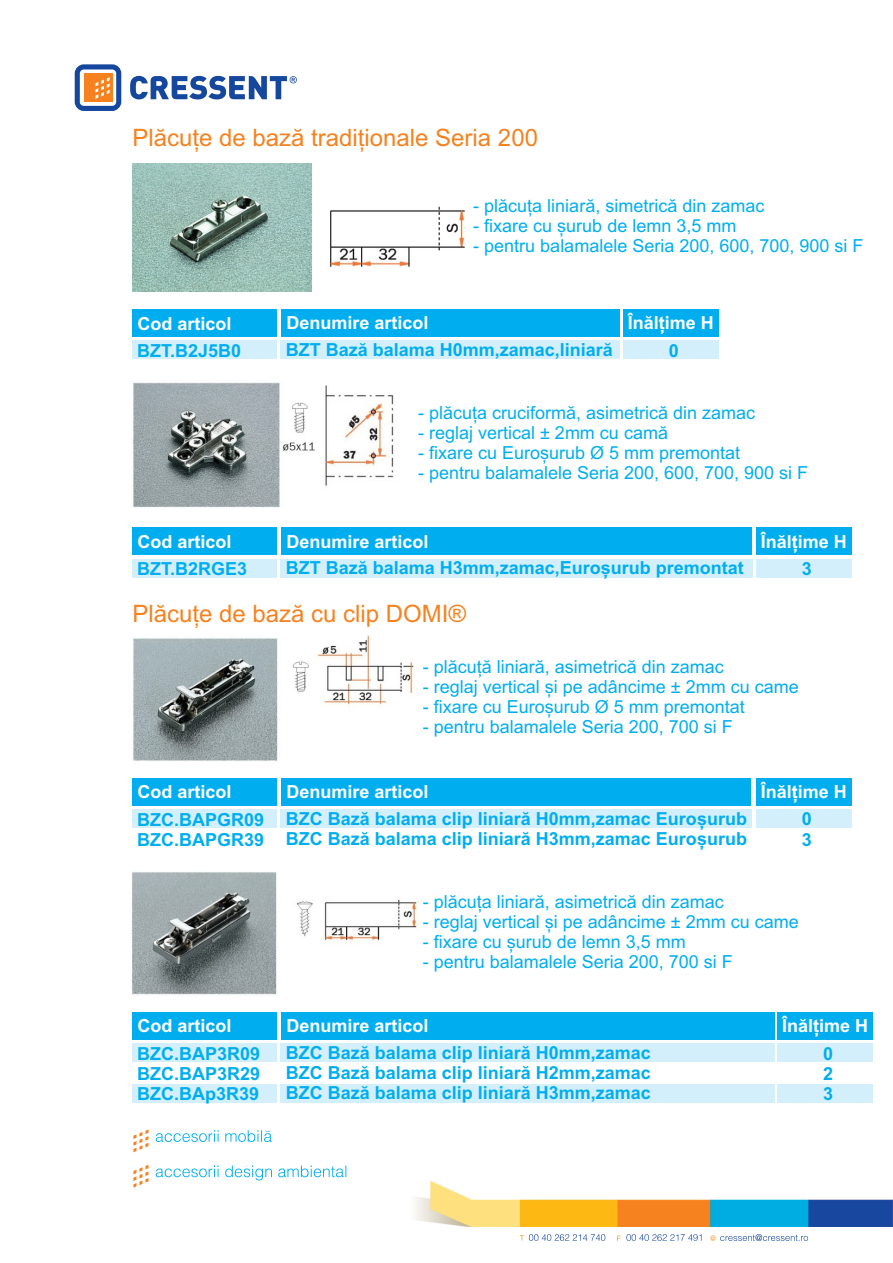
<style>
.page{position:relative;width:893px;height:1263px;background:#fff}
.page>*{position:absolute;margin:0;border:0;box-sizing:border-box;transform-origin:0 0}
.t1{font:24px "Arial";color:#f5821f}
.t2{font:18px "Arial";color:#00aeef}
.t3{font:700 18px/20.1px "Arial";color:#00aeef}
.t4{font:700 18px "Arial";color:#fff}
</style>
<div class="page">
<div style="left:132px;top:341px;width:145px;height:18px;background:#d4effc"></div>
<div style="left:281px;top:341px;width:339px;height:18px;background:#d4effc"></div>
<div style="left:623px;top:341px;width:96px;height:18px;background:#d4effc"></div>
<svg style="left:75px;top:64px;width:46px;height:47px"></svg>
<svg style="left:130px;top:76px;width:167px;height:23px"></svg>
<img style="left:415px;top:1181px;width:478px;height:45px">
<svg style="left:133px;top:1165px;width:15px;height:22px"></svg>
<svg style="left:156px;top:1165px;width:190px;height:15px"></svg>
<svg style="left:133px;top:1129px;width:15px;height:23px"></svg>
<svg style="left:156px;top:1130px;width:116px;height:12px"></svg>
<svg style="left:520px;top:1234px;width:85px;height:7px"></svg>
<svg style="left:710px;top:1234px;width:98px;height:7px"></svg>
<svg style="left:617px;top:1234px;width:84px;height:7px"></svg>
<div style="left:132px;top:309px;width:145px;height:28px;background:#00aeef"></div>
<div style="left:281px;top:309px;width:338px;height:28px;background:#00aeef"></div>
<div style="left:623px;top:309px;width:96px;height:28px;background:#00aeef"></div>
<div style="left:132px;top:809px;width:145px;height:19px;background:#d4effc"></div>
<div style="left:281px;top:809px;width:471px;height:19px;background:#d4effc"></div>
<div style="left:756px;top:809px;width:96px;height:19px;background:#d4effc"></div>
<div style="left:132px;top:778px;width:145px;height:27px;background:#00aeef"></div>
<div style="left:281px;top:778px;width:470px;height:27px;background:#00aeef"></div>
<div style="left:756px;top:778px;width:96px;height:27px;background:#00aeef"></div>
<div style="left:132px;top:1043px;width:145px;height:19px;background:#d4effc"></div>
<div style="left:132px;top:1084px;width:145px;height:18px;background:#d4effc"></div>
<div style="left:281px;top:1043px;width:494px;height:19px;background:#d4effc"></div>
<div style="left:281px;top:1084px;width:494px;height:18px;background:#d4effc"></div>
<div style="left:778px;top:1043px;width:95px;height:19px;background:#d4effc"></div>
<div style="left:778px;top:1084px;width:95px;height:18px;background:#d4effc"></div>
<div style="left:132px;top:1012px;width:145px;height:28px;background:#00aeef"></div>
<div style="left:281px;top:1012px;width:493px;height:28px;background:#00aeef"></div>
<div style="left:778px;top:1012px;width:95px;height:28px;background:#00aeef"></div>
<img style="left:133px;top:164px;width:178px;height:127px">
<img style="left:330px;top:206px;width:135px;height:61px">
<div style="left:132px;top:559px;width:145px;height:18px;background:#d4effc"></div>
<div style="left:281px;top:559px;width:472px;height:18px;background:#d4effc"></div>
<div style="left:756px;top:559px;width:96px;height:18px;background:#d4effc"></div>
<div style="left:132px;top:527px;width:145px;height:28px;background:#00aeef"></div>
<div style="left:281px;top:527px;width:471px;height:28px;background:#00aeef"></div>
<div style="left:756px;top:527px;width:96px;height:28px;background:#00aeef"></div>
<img style="left:133px;top:382px;width:261px;height:126px">
<img style="left:133px;top:635px;width:281px;height:126px">
<img style="left:132px;top:872px;width:286px;height:123px">
<h1 class="t1" style="left:132px;top:129px;width:407px">Plăcuțe de bază tradiționale Seria 200</h1>
<p class="t2" style="left:473px;top:199px;width:293px">- plăcuța liniară, simetrică din zamac</p>
<p class="t2" style="left:473px;top:219px;width:265px">- fixare cu șurub de lemn 3,5 mm</p>
<p class="t2" style="left:473px;top:239px;width:392px">- pentru balamalele Seria 200, 600, 700, 900 si F</p>
<p class="t4" style="left:138px;top:316px;width:96px">Cod articol</p>
<p class="t4" style="left:287px;top:316px;width:144px">Denumire articol</p>
<p class="t4" style="left:628px;top:316px;width:88px">Înălțime H</p>
<p class="t3" style="left:137px;top:342px;width:106px">BZT.B2J5B0</p>
<p class="t3" style="left:286px;top:342px;width:329px">BZT Bază balama H0mm,zamac,liniară</p>
<p class="t3" style="left:669px;top:342px;width:12px">0</p>
<p class="t2" style="left:418px;top:406px;width:339px">- plăcuța cruciformă, asimetrică din zamac</p>
<p class="t2" style="left:418px;top:426px;width:251px">- reglaj vertical ± 2mm cu camă</p>
<p class="t2" style="left:418px;top:446px;width:324px">- fixare cu Euroșurub Ø 5 mm premontat</p>
<p class="t2" style="left:418px;top:466px;width:392px">- pentru balamalele Seria 200, 600, 700, 900 si F</p>
<p class="t4" style="left:138px;top:535px;width:96px">Cod articol</p>
<p class="t4" style="left:287px;top:534px;width:144px">Denumire articol</p>
<p class="t4" style="left:761px;top:534px;width:88px">Înălțime H</p>
<p class="t3" style="left:137px;top:561px;width:112px">BZT.B2RGE3</p>
<p class="t3" style="left:286px;top:560px;width:460px">BZT Bază balama H3mm,zamac,Euroșurub premontat</p>
<p class="t3" style="left:802px;top:560px;width:12px">3</p>
<h1 class="t1" style="left:132px;top:604px;width:335px">Plăcuțe de bază cu clip DOMI®</h1>
<p class="t2" style="left:423px;top:659px;width:303px">- plăcuță liniară, asimetrică din zamac</p>
<p class="t2" style="left:423px;top:680px;width:378px">- reglaj vertical și pe adâncime ± 2mm cu came</p>
<p class="t2" style="left:423px;top:700px;width:324px">- fixare cu Euroșurub Ø 5 mm premontat</p>
<p class="t2" style="left:423px;top:720px;width:312px">- pentru balamalele Seria 200, 700 si F</p>
<p class="t4" style="left:138px;top:785px;width:96px">Cod articol</p>
<p class="t4" style="left:287px;top:785px;width:144px">Denumire articol</p>
<p class="t4" style="left:761px;top:785px;width:88px">Înălțime H</p>
<p class="t3" style="left:137px;top:811px;width:129px">BZC.BAPGR09<br>BZC.BAPGR39</p>
<p class="t3" style="left:286px;top:810px;width:463px">BZC Bază balama clip liniară H0mm,zamac Euroșurub<br>BZC Bază balama clip liniară H3mm,zamac Euroșurub</p>
<p class="t3" style="left:802px;top:811px;width:12px">0<br>3</p>
<p class="t2" style="left:423px;top:894px;width:303px">- plăcuța liniară, asimetrică din zamac</p>
<p class="t2" style="left:423px;top:915px;width:378px">- reglaj vertical și pe adâncime ± 2mm cu came</p>
<p class="t2" style="left:423px;top:935px;width:265px">- fixare cu șurub de lemn 3,5 mm</p>
<p class="t2" style="left:423px;top:955px;width:312px">- pentru balamalele Seria 200, 700 si F</p>
<p class="t4" style="left:138px;top:1019px;width:96px">Cod articol</p>
<p class="t4" style="left:287px;top:1019px;width:144px">Denumire articol</p>
<p class="t4" style="left:782px;top:1019px;width:88px">Înălțime H</p>
<p class="t3" style="left:137px;top:1045px;width:125px;text-align:justify">BZC.BAP3R09<br>BZC.BAP3R29<br>BZC.BAp3R39</p>
<p class="t3" style="left:286px;top:1044px;width:367px;text-align:justify">BZC Bază balama clip liniară H0mm,zamac BZC Bază balama clip liniară H2mm,zamac BZC Bază balama clip liniară H3mm,zamac</p>
<p class="t3" style="left:823px;top:1045px;width:12px;text-align:justify">0<br>2<br>3</p>
</div>
